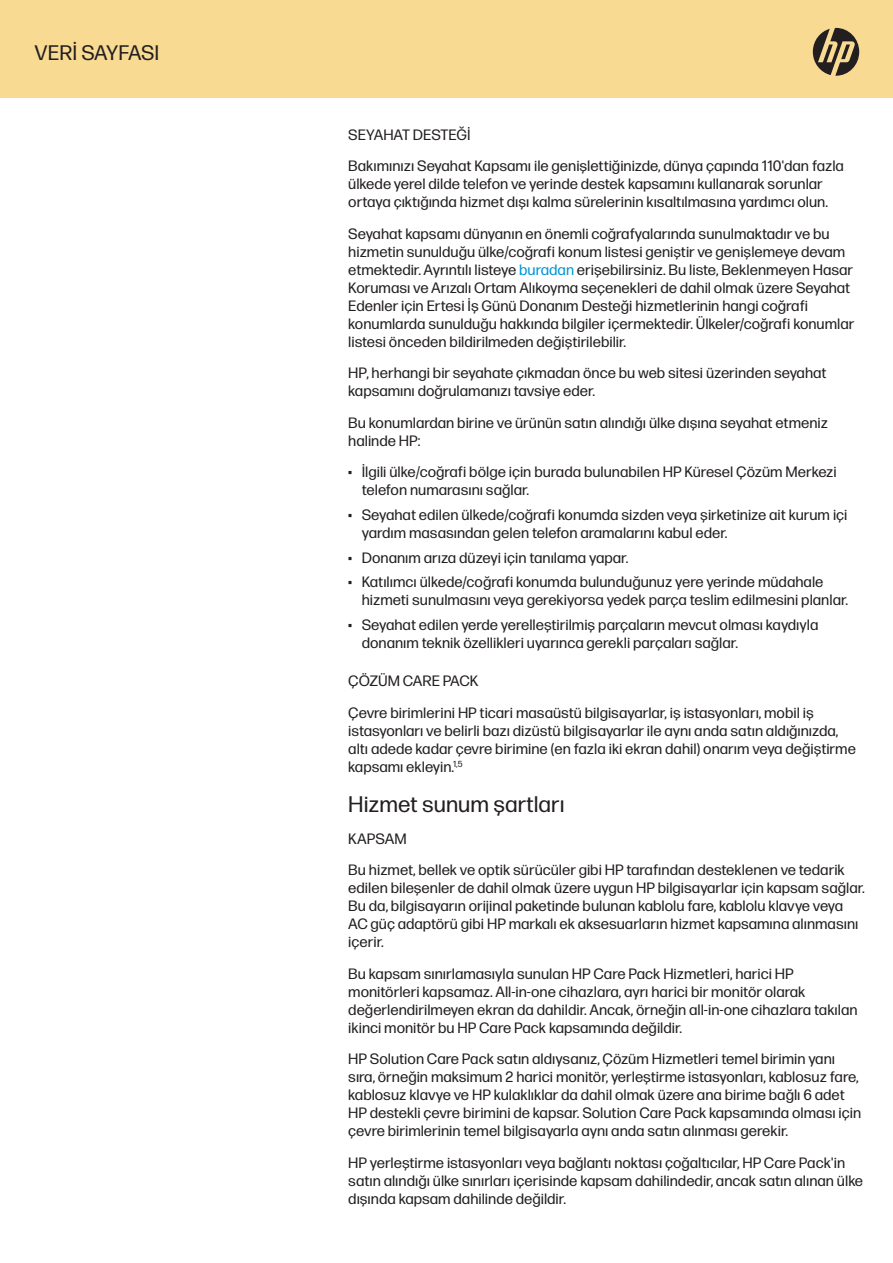
<style>
.page{position:relative;width:893px;height:1263px;background:#fff}
.page>*{position:absolute;margin:0;border:0;box-sizing:border-box;transform-origin:0 0}
.t1{font:22.5px "Forma DJR Micro";color:#231f20}
.t2{font:21px "Forma DJR Micro";color:#231f20}
.t3{font:15px/18px "Forma DJR Micro";color:#231f20}
.s1{color:#0096d6}
</style>
<div class="page">
<div style="left:0;top:0;width:893px;height:98px;background:#f8da92"></div>
<svg style="left:813px;top:28px;width:46px;height:48px"></svg>
<h2 class="t2" style="left:35px;top:38px;width:126px">VERI SAYFASI</h2>
<p class="t3" style="left:348px;top:118px;width:497px;line-height:31.5px">SEYAHAT DESTEĞİ<br>Bakımınızı Seyahat Kapsamı ile genişlettiğinizde, dünya çapında 110'dan fazla</p>
<p class="t3" style="left:348px;top:174px;width:481px">ülkede yerel dilde telefon ve yerinde destek kapsamını kullanarak sorunlar ortaya çıktığında hizmet dışı kalma sürelerinin kısaltılmasına yardımcı olun.</p>
<p class="t3" style="left:348px;top:223px;width:508px">Seyahat kapsamı dünyanın en önemli coğrafyalarında sunulmaktadır ve bu hizmetin sunulduğu ülke/coğrafi konum listesi geniştir ve genişlemeye devam etmektedir. Ayrıntılı listeye <span class="s1">buradan</span> erişebilirsiniz. Bu liste, Beklenmeyen Hasar Koruması ve Arızalı Ortam Alıkoyma seçenekleri de dahil olmak üzere Seyahat Edenler için Ertesi İş Günü Donanım Desteği hizmetlerinin hangi coğrafi konumlarda sunulduğu hakkında bilgiler içermektedir. Ülkeler/coğrafi konumlar listesi önceden bildirilmeden değiştirilebilir.</p>
<p class="t3" style="left:348px;top:363px;width:480px">HP, herhangi bir seyahate çıkmadan önce bu web sitesi üzerinden seyahat kapsamını doğrulamanızı tavsiye eder.</p>
<p class="t3" style="left:348px;top:412px;width:481px">Bu konumlardan birine ve ürünün satın alındığı ülke dışına seyahat etmeniz halinde HP:</p>
<p class="t3" style="left:362px;top:462px;width:476px;text-indent:-14px">• İlgili ülke/coğrafi bölge için burada bulunabilen HP Küresel Çözüm Merkezi telefon numarasını sağlar.</p>
<p class="t3" style="left:362px;top:505px;width:487px;text-indent:-14px">• Seyahat edilen ülkede/coğrafi konumda sizden veya şirketinize ait kurum içi yardım masasından gelen telefon aramalarını kabul eder.</p>
<p class="t3" style="left:348px;top:547px;width:282px">• Donanım arıza düzeyi için tanılama yapar.</p>
<p class="t3" style="left:362px;top:572px;width:488px;text-indent:-14px">• Katılımcı ülkede/coğrafi konumda bulunduğunuz yere yerinde müdahale hizmeti sunulmasını veya gerekiyorsa yedek parça teslim edilmesini planlar.</p>
<p class="t3" style="left:362px;top:615px;width:458px;text-indent:-14px">• Seyahat edilen yerde yerelleştirilmiş parçaların mevcut olması kaydıyla donanım teknik özellikleri uyarınca gerekli parçaları sağlar.</p>
<p class="t3" style="left:348px;top:664px;width:467px;line-height:31.5px">ÇÖZÜM CARE PACK<br>Çevre birimlerini HP ticari masaüstü bilgisayarlar, iş istasyonları, mobil iş</p>
<p class="t3" style="left:348px;top:721px;width:509px">istasyonları ve belirli bazı dizüstü bilgisayarlar ile aynı anda satın aldığınızda, altı adede kadar çevre birimine (en fazla iki ekran dahil) onarım veya değiştirme kapsamı ekleyin.<sup>1,5</sup></p>
<h1 class="t1" style="left:348px;top:788px;width:218px">Hizmet sunum şartları</h1>
<p class="t3" style="left:348px;top:822px;width:498px;line-height:31.5px">KAPSAM<br>Bu hizmet, bellek ve optik sürücüler gibi HP tarafından desteklenen ve tedarik</p>
<p class="t3" style="left:348px;top:878px;width:518px">edilen bileşenler de dahil olmak üzere uygun HP bilgisayarlar için kapsam sağlar.<br>Bu da, bilgisayarın orijinal paketinde bulunan kablolu fare, kablolu klavye veya AC güç adaptörü gibi HP markalı ek aksesuarların hizmet kapsamına alınmasını içerir.</p>
<p class="t3" style="left:348px;top:964px;width:511px">Bu kapsam sınırlamasıyla sunulan HP Care Pack Hizmetleri, harici HP monitörleri kapsamaz. All-in-one cihazlara, ayrı harici bir monitör olarak değerlendirilmeyen ekran da dahildir. Ancak, örneğin all-in-one cihazlara takılan ikinci monitör bu HP Care Pack kapsamında değildir.</p>
<p class="t3" style="left:348px;top:1049px;width:514px">HP Solution Care Pack satın aldıysanız, Çözüm Hizmetleri temel birimin yanı sıra, örneğin maksimum 2 harici monitör, yerleştirme istasyonları, kablosuz fare, kablosuz klavye ve HP kulaklıklar da dahil olmak üzere ana birime bağlı 6 adet HP destekli çevre birimini de kapsar. Solution Care Pack kapsamında olması için çevre birimlerinin temel bilgisayarla aynı anda satın alınması gerekir.</p>
<p class="t3" style="left:348px;top:1153px;width:516px">HP yerleştirme istasyonları veya bağlantı noktası çoğaltıcılar, HP Care Pack'in satın alındığı ülke sınırları içerisinde kapsam dahilindedir, ancak satın alınan ülke dışında kapsam dahilinde değildir.</p>
</div>
